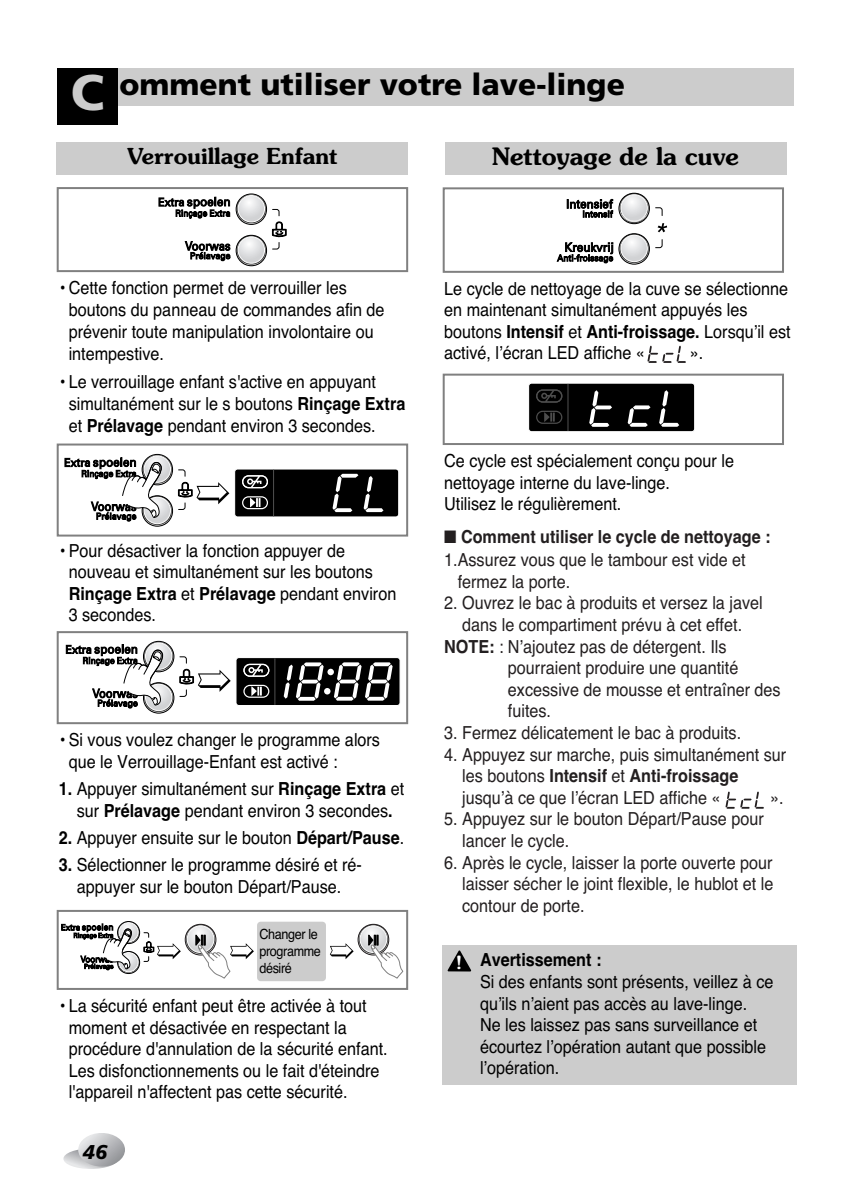
<style>
.page{position:relative;width:850px;height:1190px;background:#fff}
.page>*{position:absolute;margin:0;border:0;box-sizing:border-box;transform-origin:0 0}
.t1{font:900 30px "Frutiger";color:#000}
.t2{font:600 24px "Souvenir";color:#000}
.t3{font:600 22px "Souvenir";color:#000}
.t4{font:italic 900 20px "Frutiger";color:#000}
.t5{font:18px/21.6px "Helvetica";color:#000;scale:.9 1}
.t6{font:18px/21.6px "Helvetica";color:#231f20;scale:.9 1}
.t7{font:700 18px "Helvetica";color:#231f20;scale:.9 1}
.t8{font:14px/16.8px "Helvetica";letter-spacing:-.03em;color:#000;scale:.9 1}
.s1{font-size:50px;color:#ccc}
.s2{font-weight:700}
.s3{font-family:"Souvenir";font-weight:600;color:#fff}
</style>
<div class="page">
<svg style="left:63px;top:1149px;width:55px;height:20px"></svg>
<svg style="left:78px;top:1134px;width:47px;height:33px"></svg>
<div style="left:57px;top:68px;width:737px;height:37px;background:#ccc"></div>
<div style="left:57px;top:68px;width:61px;height:57px;background:#000"></div>
<div style="left:236px;top:194px;width:31px;height:31px;border:1px solid #000;border-radius:50%"></div>
<svg style="left:236px;top:195px;width:50px;height:71px"></svg>
<svg style="left:185px;top:241px;width:45px;height:20px"></svg>
<svg style="left:159px;top:197px;width:71px;height:21px"></svg>
<div style="left:57px;top:187px;width:351px;height:85px;border:2px solid #808080"></div>
<div style="left:234px;top:468px;width:165px;height:49px;background:#000;border:1px solid #fff;border-radius:3px"></div>
<hr style="left:273px;top:470px;width:1px;height:46px;background:#4d4d4d">
<svg style="left:333px;top:474px;width:25px;height:38px"></svg>
<svg style="left:364px;top:476px;width:20px;height:36px"></svg>
<svg style="left:242px;top:496px;width:26px;height:13px"></svg>
<svg style="left:242px;top:475px;width:26px;height:13px"></svg>
<div style="left:142px;top:454px;width:31px;height:31px;border:1px solid #000;border-radius:50%"></div>
<svg style="left:65px;top:455px;width:164px;height:71px"></svg>
<div style="left:57px;top:444px;width:351px;height:93px;border:2px solid #808080"></div>
<div style="left:235px;top:657px;width:166px;height:49px;background:#000;border:1px solid #fff;border-radius:3px"></div>
<hr style="left:274px;top:658px;width:1px;height:47px;background:#4d4d4d">
<div style="left:327px;top:669px;width:7px;height:6px;background:#fff;border-radius:50%"></div>
<div style="left:324px;top:688px;width:7px;height:7px;background:#fff;border-radius:50%"></div>
<svg style="left:284px;top:662px;width:40px;height:39px"></svg>
<svg style="left:334px;top:662px;width:59px;height:39px"></svg>
<svg style="left:243px;top:685px;width:26px;height:13px"></svg>
<svg style="left:243px;top:664px;width:26px;height:13px"></svg>
<div style="left:143px;top:641px;width:31px;height:31px;border:1px solid #000;border-radius:50%"></div>
<svg style="left:66px;top:642px;width:165px;height:71px"></svg>
<div style="left:57px;top:631px;width:351px;height:93px;border:2px solid #808080"></div>
<div style="left:117px;top:921px;width:23px;height:23px;border:1px solid #000;border-radius:50%"></div>
<svg style="left:330px;top:909px;width:74px;height:70px"></svg>
<svg style="left:61px;top:922px;width:193px;height:57px"></svg>
<div style="left:57px;top:910px;width:351px;height:80px;border:2px solid #808080"></div>
<div style="left:57px;top:142px;width:351px;height:33px;background:#ccc"></div>
<div style="left:257px;top:922px;width:69px;height:59px;background:#ccc;border-radius:4px"></div>
<div style="left:443px;top:945px;width:354px;height:140px;background:#ccc"></div>
<div style="left:445px;top:142px;width:341px;height:33px;background:#ccc"></div>
<svg style="left:447px;top:950px;width:24px;height:22px"></svg>
<svg style="left:619px;top:234px;width:30px;height:30px"></svg>
<div style="left:619px;top:233px;width:31px;height:31px;border:1px solid #000;border-radius:50%"></div>
<div style="left:619px;top:193px;width:30px;height:31px;background:#484848;border-radius:50%"></div>
<svg style="left:619px;top:193px;width:30px;height:29px"></svg>
<div style="left:619px;top:193px;width:31px;height:31px;border:1px solid #000;border-radius:50%"></div>
<svg style="left:567px;top:199px;width:46px;height:18px"></svg>
<svg style="left:557px;top:243px;width:56px;height:20px"></svg>
<svg style="left:655px;top:207px;width:12px;height:42px"></svg>
<div style="left:443px;top:187px;width:341px;height:86px;border:2px solid #808080"></div>
<div style="left:528px;top:383px;width:167px;height:49px;background:#000;border:1px solid #fff;border-radius:3px"></div>
<hr style="left:567px;top:384px;width:2px;height:47px;background:#4d4d4d">
<svg style="left:589px;top:390px;width:23px;height:37px"></svg>
<svg style="left:628px;top:405px;width:22px;height:22px"></svg>
<svg style="left:659px;top:390px;width:20px;height:37px"></svg>
<svg style="left:536px;top:411px;width:26px;height:13px"></svg>
<svg style="left:536px;top:389px;width:26px;height:14px"></svg>
<div style="left:443px;top:374px;width:341px;height:71px;border:2px solid #808080"></div>
<svg style="left:647px;top:346px;width:39px;height:17px"></svg>
<svg style="left:726px;top:791px;width:38px;height:18px"></svg>
<h1 class="t1" style="left:71px;top:72px;width:556px"><span class="s1">C</span> omment utiliser votre lave-linge</h1>
<p class="t3" style="left:127px;top:148px;width:212px">Verrouillage Enfant</p>
<h2 class="t2" style="left:492px;top:147px;width:249px">Nettoyage de la cuve</h2>
<p class="t5" style="left:69px;top:278px;width:353px;text-indent:-10px">• Cette fonction permet de verrouiller les boutons du panneau de commandes afin de prévenir toute manipulation involontaire ou intempestive.</p>
<p class="t5" style="left:69px;top:372px;width:376px;text-indent:-10px">• Le verrouillage enfant s'active en appuyant simultanément sur le s boutons <span class="s2">Rinçage Extra </span>et <span class="s2">Prélavage</span> pendant environ 3 secondes.</p>
<p class="t5" style="left:69px;top:541px;width:366px;text-indent:-10px">• Pour désactiver la fonction appuyer de nouveau et simultanément sur les boutons <span class="s2">Rinçage Extra</span> et <span class="s2">Prélavage</span> pendant environ 3 secondes.</p>
<p class="t5" style="left:69px;top:731px;width:347px;text-indent:-10px">• Si vous voulez changer le programme alors que le Verrouillage-Enfant est activé :</p>
<p class="t5" style="left:59px;top:780px;width:386px;text-align:center"><span class="s2">1.</span> Appuyer simultanément sur <span class="s2">Rinçage Extra</span> et sur <span class="s2">Prélavage</span> pendant environ 3 secondes<span class="s2">.</span></p>
<p class="t5" style="left:59px;top:829px;width:386px"><span class="s2">2.</span> Appuyer ensuite sur le bouton <span class="s2">Départ/Pause</span>.</p>
<p class="t5" style="left:59px;top:856px;width:338px;text-align:center"><span class="s2">3.</span> Sélectionner le programme désiré et ré&shy;appuyer sur le bouton Départ/Pause.</p>
<p class="t8" style="left:259px;top:927px;width:70px">Changer le programme désiré</p>
<p class="t5" style="left:69px;top:997px;width:356px;text-indent:-10px">• La sécurité enfant peut être activée à tout moment et désactivée en respectant la procédure d'annulation de la sécurité enfant.<br>Les disfonctionnements ou le fait d'éteindre l'appareil n'affectent pas cette sécurité.</p>
<p class="t4" style="left:83px;top:1144px;width:26px">46</p>
<p class="t5" style="left:444px;top:279px;width:386px">Le cycle de nettoyage de la cuve se sélectionne en maintenant simultanément appuyés les boutons <span class="s2">Intensif</span> et <span class="s2">Anti-froissage.</span> Lorsqu’il est activé, l’écran LED affiche «</p>
<p class="t5" style="left:690px;top:344px;width:17px">».</p>
<p class="t5" style="left:444px;top:452px;width:324px">Ce cycle est spécialement conçu pour le nettoyage interne du lave-linge.<br>Utilisez le régulièrement.</p>
<p class="t7" style="left:444px;top:530px;width:364px">■ Comment utiliser le cycle de nettoyage :</p>
<p class="t6" style="left:444px;top:551px;width:337px">1.Assurez vous que le tambour est vide et</p>
<p class="t6" style="left:458px;top:572px;width:126px">fermez la porte.</p>
<p class="t6" style="left:444px;top:594px;width:355px">2. Ouvrez le bac à produits et versez la javel</p>
<p class="t6" style="left:462px;top:616px;width:313px">dans le compartiment prévu à cet effet.</p>
<p class="t6" style="left:444px;top:637px;width:315px"><span class="s2">NOTE:</span> : N’ajoutez pas de détergent. Ils</p>
<p class="t6" style="left:508px;top:659px;width:258px">pourraient produire une quantité</p>
<p class="t6" style="left:508px;top:680px;width:305px">excessive de mousse et entraîner des</p>
<p class="t6" style="left:508px;top:702px;width:50px">fuites.</p>
<p class="t6" style="left:444px;top:724px;width:331px">3. Fermez délicatement le bac à produits.</p>
<p class="t6" style="left:462px;top:745px;width:361px;text-indent:-18px">4. Appuyez sur marche, puis simultanément sur les boutons <span class="s2">Intensif</span> et <span class="s2">Anti-froissage </span>jusqu’à ce que l’écran LED affiche «</p>
<p class="t6" style="left:770px;top:788px;width:17px">».</p>
<p class="t6" style="left:462px;top:810px;width:337px;text-indent:-18px">5. Appuyez sur le bouton Départ/Pause pour lancer le cycle.</p>
<p class="t6" style="left:462px;top:853px;width:347px;text-align:justify;text-indent:-18px">6. Après le cycle, laisser la porte ouverte pour laisser sécher le joint flexible, le hublot et le contour de porte.</p>
<p class="t5" style="left:480px;top:951px;width:328px;text-indent:-24px"><span class="s3">!</span> <span class="s2">Avertissement :<br></span>Si des enfants sont présents, veillez à ce qu’ils n’aient pas accès au lave-linge.<br>Ne les laissez pas sans surveillance et écourtez l’opération autant que possible l’opération.</p>
</div>
